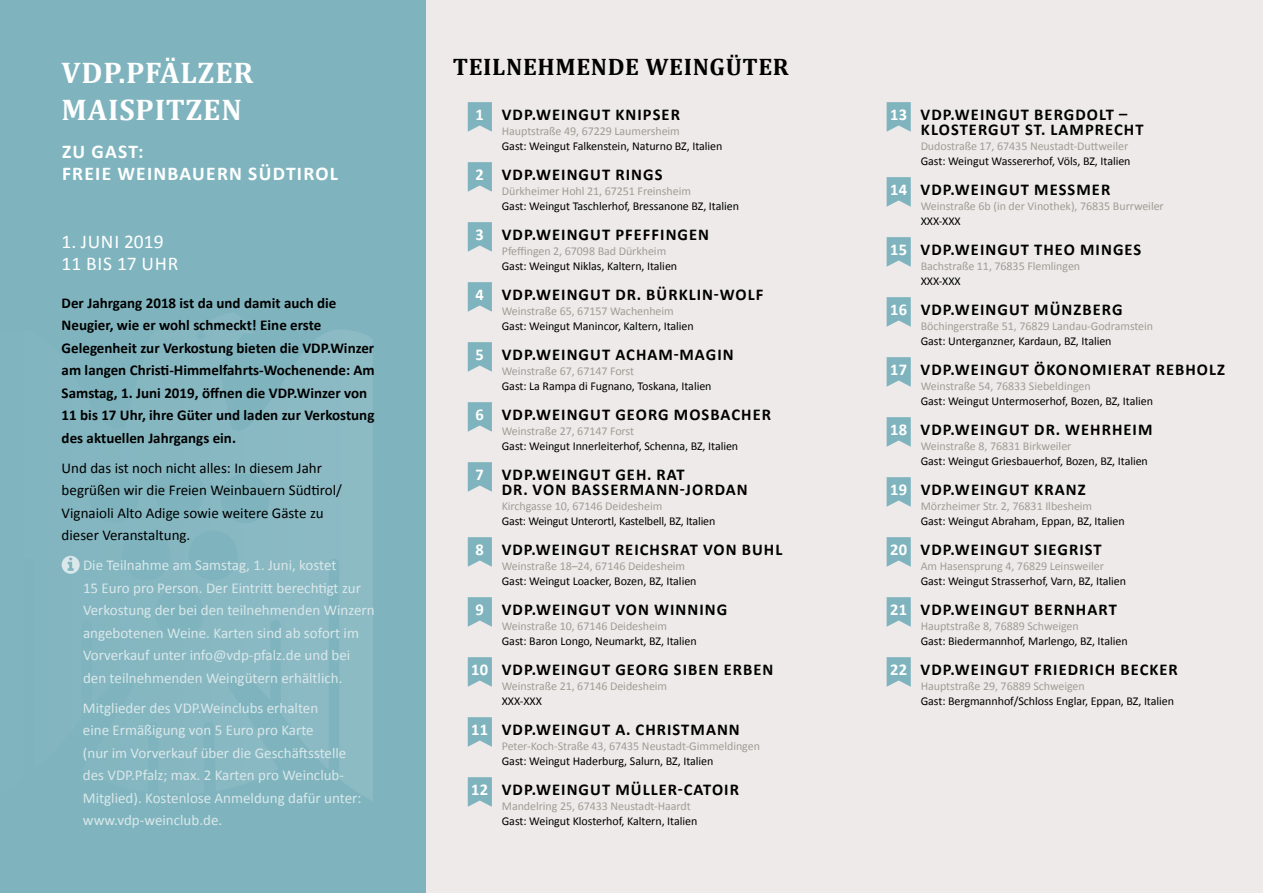
<style>
.page{position:relative;width:1263px;height:893px;background:#fff}
.page>*{position:absolute;margin:0;border:0;box-sizing:border-box;transform-origin:0 0}
.t1{font:700 30px/37.5px "Cambria";letter-spacing:.025em;color:#fff}
.t2{font:700 24px "Cambria";letter-spacing:.025em;color:#000}
.t3{font:700 19.5px/22.5px "Calibri";letter-spacing:.065em;color:#fff}
.t4{font:19.5px/22.5px "Calibri";letter-spacing:.04em;color:#fff}
.t5{font:700 16.5px/15px "Calibri";letter-spacing:.065em;color:#000}
.t6{font:15px/22.5px "Calibri";color:#dae8eb}
.t7{font:700 15px/22.5px "Calibri";color:#000}
.t8{font:15px/22.5px "Calibri";color:#000}
.t9{font:12px "Calibri";letter-spacing:-.005em;color:#000}
.t10{font:12px "Calibri";letter-spacing:-.005em;color:#a39c95}
.s1{color:#fff}
</style>
<div class="page">
<div style="left:425px;top:0;width:838px;height:893px;background:#edeae9"></div>
<div style="left:0;top:0;width:425px;height:893px;background:#7fb4be"></div>
<svg style="left:61px;top:330px;width:312px;height:471px"></svg>
<svg style="left:62px;top:556px;width:18px;height:18px"></svg>
<svg style="left:468px;top:102px;width:24px;height:30px"></svg>
<svg style="left:468px;top:162px;width:24px;height:30px"></svg>
<svg style="left:468px;top:222px;width:24px;height:30px"></svg>
<svg style="left:468px;top:282px;width:24px;height:30px"></svg>
<svg style="left:468px;top:342px;width:24px;height:30px"></svg>
<svg style="left:468px;top:402px;width:24px;height:30px"></svg>
<svg style="left:468px;top:462px;width:24px;height:30px"></svg>
<svg style="left:468px;top:537px;width:24px;height:30px"></svg>
<svg style="left:468px;top:597px;width:24px;height:30px"></svg>
<svg style="left:468px;top:657px;width:24px;height:30px"></svg>
<svg style="left:468px;top:717px;width:24px;height:30px"></svg>
<svg style="left:468px;top:777px;width:24px;height:30px"></svg>
<svg style="left:887px;top:102px;width:24px;height:30px"></svg>
<svg style="left:887px;top:177px;width:24px;height:30px"></svg>
<svg style="left:887px;top:237px;width:24px;height:30px"></svg>
<svg style="left:887px;top:297px;width:24px;height:30px"></svg>
<svg style="left:887px;top:357px;width:24px;height:30px"></svg>
<svg style="left:887px;top:417px;width:24px;height:30px"></svg>
<svg style="left:887px;top:477px;width:24px;height:30px"></svg>
<svg style="left:887px;top:537px;width:24px;height:30px"></svg>
<svg style="left:887px;top:597px;width:24px;height:30px"></svg>
<svg style="left:887px;top:657px;width:24px;height:30px"></svg>
<h1 class="t1" style="left:62px;top:53px;width:193px">VDP.PFÄLZER<br>MAISPITZEN</h1>
<h3 class="t3" style="left:62px;top:139px;width:278px">ZU GAST:<br>FREIE WEINBAUERN SÜDTIROL</h3>
<h3 class="t4" style="left:62px;top:230px;width:118px">1. JUNI 2019<br>11 BIS 17 UHR</h3>
<p class="t7" style="left:62px;top:291px;width:315px">Der Jahrgang 2018 ist da und damit auch die Neugier, wie er wohl schmeckt! Eine erste Gelegenheit zur Verkostung bieten die VDP.Winzer am langen Christi-Himmelfahrts-Wochenende: Am Samstag, 1. Juni 2019, öffnen die VDP.Winzer von 11 bis 17 Uhr, ihre Güter und laden zur Verkostung des aktuellen Jahrgangs ein.</p>
<p class="t8" style="left:62px;top:456px;width:282px">Und das ist noch nicht alles: In diesem Jahr begrüßen wir die Freien Weinbauern Südtirol/ Vignaioli Alto Adige sowie weitere Gäste zu dieser Veranstaltung.</p>
<p class="t6" style="left:83px;top:554px;width:293px">Die Teilnahme am Samstag, 1. Juni, kostet<br>15 Euro pro Person. Der Eintritt berechtigt zur Verkostung der bei den teilnehmenden Winzern angebotenen Weine. Karten sind ab sofort im Vorverkauf unter info@vdp-pfalz.de und bei den teilnehmenden Weingütern erhältlich.</p>
<p class="t6" style="left:83px;top:696px;width:280px">Mitglieder des VDP.Weinclubs erhalten<br>eine Ermäßigung von 5 Euro pro Karte<br>(nur im Vorverkauf über die Geschäftsstelle des VDP.Pfalz; max. 2 Karten pro Weinclub-Mitglied). Kostenlose Anmeldung dafür unter: www.vdp-weinclub.de.</p>
<h2 class="t2" style="left:453px;top:52px;width:337px">TEILNEHMENDE WEINGÜTER</h2>
<h3 class="t5" style="left:476px;top:106px;width:206px"><span class="s1">1</span> VDP.WEINGUT KNIPSER</h3>
<p class="t10" style="left:502px;top:123px;width:180px">Hauptstraße 49, 67229 Laumersheim</p>
<p class="t9" style="left:502px;top:138px;width:222px">Gast: Weingut Falkenstein, Naturno BZ, Italien</p>
<h3 class="t5" style="left:476px;top:166px;width:188px"><span class="s1">2</span> VDP.WEINGUT RINGS</h3>
<p class="t10" style="left:502px;top:183px;width:191px">Dürkheimer Hohl 21, 67251 Freinsheim</p>
<p class="t9" style="left:502px;top:198px;width:239px">Gast: Weingut Taschlerhof, Bressanone BZ, Italien</p>
<h3 class="t5" style="left:476px;top:226px;width:235px"><span class="s1">3</span> VDP.WEINGUT PFEFFINGEN</h3>
<p class="t10" style="left:502px;top:243px;width:166px">Pfeffingen 2, 67098 Bad Dürkheim</p>
<p class="t9" style="left:502px;top:258px;width:177px">Gast: Weingut Niklas, Kaltern, Italien</p>
<h3 class="t5" style="left:476px;top:286px;width:289px"><span class="s1">4</span> VDP.WEINGUT DR. BÜRKLIN-WOLF</h3>
<p class="t10" style="left:502px;top:303px;width:174px">Weinstraße 65, 67157 Wachenheim</p>
<p class="t9" style="left:502px;top:318px;width:193px">Gast: Weingut Manincor, Kaltern, Italien</p>
<h3 class="t5" style="left:476px;top:346px;width:260px"><span class="s1">5</span> VDP.WEINGUT ACHAM-MAGIN</h3>
<p class="t10" style="left:502px;top:363px;width:134px">Weinstraße 67, 67147 Forst</p>
<p class="t9" style="left:502px;top:378px;width:211px">Gast: La Rampa di Fugnano, Toskana, Italien</p>
<h3 class="t5" style="left:476px;top:406px;width:297px"><span class="s1">6</span> VDP.WEINGUT GEORG MOSBACHER</h3>
<p class="t10" style="left:502px;top:423px;width:134px">Weinstraße 27, 67147 Forst</p>
<p class="t9" style="left:502px;top:438px;width:238px">Gast: Weingut Innerleiterhof, Schenna, BZ, Italien</p>
<h3 class="t5" style="left:502px;top:466px;width:247px;text-indent:-26px"><span class="s1">7</span> VDP.WEINGUT GEH. RAT<br>DR. VON BASSERMANN-JORDAN</h3>
<p class="t10" style="left:502px;top:498px;width:162px">Kirchgasse 10, 67146 Deidesheim</p>
<p class="t9" style="left:502px;top:513px;width:215px">Gast: Weingut Unterortl, Kastelbell, BZ, Italien</p>
<h3 class="t5" style="left:476px;top:541px;width:308px"><span class="s1">8</span> VDP.WEINGUT REICHSRAT VON BUHL</h3>
<p class="t10" style="left:502px;top:558px;width:185px">Weinstraße 18–24, 67146 Deidesheim</p>
<p class="t9" style="left:502px;top:573px;width:196px">Gast: Weingut Loacker, Bozen, BZ, Italien</p>
<h3 class="t5" style="left:476px;top:601px;width:253px"><span class="s1">9</span> VDP.WEINGUT VON WINNING</h3>
<p class="t10" style="left:502px;top:618px;width:167px">Weinstraße 10, 67146 Deidesheim</p>
<p class="t9" style="left:502px;top:633px;width:196px">Gast: Baron Longo, Neumarkt, BZ, Italien</p>
<h3 class="t5" style="left:471px;top:661px;width:304px"><span class="s1">10</span> VDP.WEINGUT GEORG SIBEN ERBEN</h3>
<p class="t10" style="left:502px;top:678px;width:167px">Weinstraße 21, 67146 Deidesheim</p>
<p class="t9" style="left:502px;top:693px;width:42px">XXX-XXX</p>
<h3 class="t5" style="left:471px;top:721px;width:270px"><span class="s1">11</span> VDP.WEINGUT A. CHRISTMANN</h3>
<p class="t10" style="left:502px;top:738px;width:260px">Peter-Koch-Straße 43, 67435 Neustadt-Gimmeldingen</p>
<p class="t9" style="left:502px;top:753px;width:213px">Gast: Weingut Haderburg, Salurn, BZ, Italien</p>
<h3 class="t5" style="left:471px;top:781px;width:269px"><span class="s1">12</span> VDP.WEINGUT MÜLLER-CATOIR</h3>
<p class="t10" style="left:502px;top:798px;width:190px">Mandelring 25, 67433 Neustadt-Haardt</p>
<p class="t9" style="left:502px;top:813px;width:197px">Gast: Weingut Klosterhof, Kaltern, Italien</p>
<h3 class="t5" style="left:921px;top:106px;width:224px;text-indent:-31px"><span class="s1">13</span> VDP.WEINGUT BERGDOLT –<br>KLOSTERGUT ST. LAMPRECHT</h3>
<p class="t10" style="left:921px;top:138px;width:209px">Dudostraße 17, 67435 Neustadt-Duttweiler</p>
<p class="t9" style="left:921px;top:153px;width:211px">Gast: Weingut Wassererhof, Völs, BZ, Italien</p>
<h3 class="t5" style="left:890px;top:181px;width:222px"><span class="s1">14</span> VDP.WEINGUT MESSMER</h3>
<p class="t10" style="left:921px;top:198px;width:245px">Weinstraße 6b (in der Vinothek), 76835 Burrweiler</p>
<p class="t9" style="left:921px;top:213px;width:42px">XXX-XXX</p>
<h3 class="t5" style="left:890px;top:241px;width:253px"><span class="s1">15</span> VDP.WEINGUT THEO MINGES</h3>
<p class="t10" style="left:921px;top:258px;width:161px">Bachstraße 11, 76835 Flemlingen</p>
<p class="t9" style="left:921px;top:273px;width:42px">XXX-XXX</p>
<h3 class="t5" style="left:890px;top:301px;width:234px"><span class="s1">16</span> VDP.WEINGUT MÜNZBERG</h3>
<p class="t10" style="left:921px;top:318px;width:234px">Böchingerstraße 51, 76829 Landau-Godramstein</p>
<p class="t9" style="left:921px;top:333px;width:192px">Gast: Unterganzner, Kardaun, BZ, Italien</p>
<h3 class="t5" style="left:890px;top:361px;width:336px"><span class="s1">17</span> VDP.WEINGUT ÖKONOMIERAT REBHOLZ</h3>
<p class="t10" style="left:921px;top:378px;width:172px">Weinstraße 54, 76833 Siebeldingen</p>
<p class="t9" style="left:921px;top:393px;width:234px">Gast: Weingut Untermoserhof, Bozen, BZ, Italien</p>
<h3 class="t5" style="left:890px;top:421px;width:264px"><span class="s1">18</span> VDP.WEINGUT DR. WEHRHEIM</h3>
<p class="t10" style="left:921px;top:438px;width:152px">Weinstraße 8, 76831 Birkweiler</p>
<p class="t9" style="left:921px;top:453px;width:229px">Gast: Weingut Griesbauerhof, Bozen, BZ, Italien</p>
<h3 class="t5" style="left:890px;top:481px;width:197px"><span class="s1">19</span> VDP.WEINGUT KRANZ</h3>
<p class="t10" style="left:921px;top:498px;width:173px">Mörzheimer Str. 2, 76831 Ilbesheim</p>
<p class="t9" style="left:921px;top:513px;width:206px">Gast: Weingut Abraham, Eppan, BZ, Italien</p>
<h3 class="t5" style="left:890px;top:541px;width:213px"><span class="s1">20</span> VDP.WEINGUT SIEGRIST</h3>
<p class="t10" style="left:921px;top:558px;width:185px">Am Hasensprung 4, 76829 Leinsweiler</p>
<p class="t9" style="left:921px;top:573px;width:207px">Gast: Weingut Strasserhof, Varn, BZ, Italien</p>
<h3 class="t5" style="left:890px;top:601px;width:228px"><span class="s1">21</span> VDP.WEINGUT BERNHART</h3>
<p class="t10" style="left:921px;top:618px;width:160px">Hauptstraße 8, 76889 Schweigen</p>
<p class="t9" style="left:921px;top:633px;width:209px">Gast: Biedermannhof, Marlengo, BZ, Italien</p>
<h3 class="t5" style="left:890px;top:661px;width:289px"><span class="s1">22</span> VDP.WEINGUT FRIEDRICH BECKER</h3>
<p class="t10" style="left:921px;top:678px;width:166px">Hauptstraße 29, 76889 Schweigen</p>
<p class="t9" style="left:921px;top:693px;width:255px">Gast: Bergmannhof/Schloss Englar, Eppan, BZ, Italien</p>
</div>
